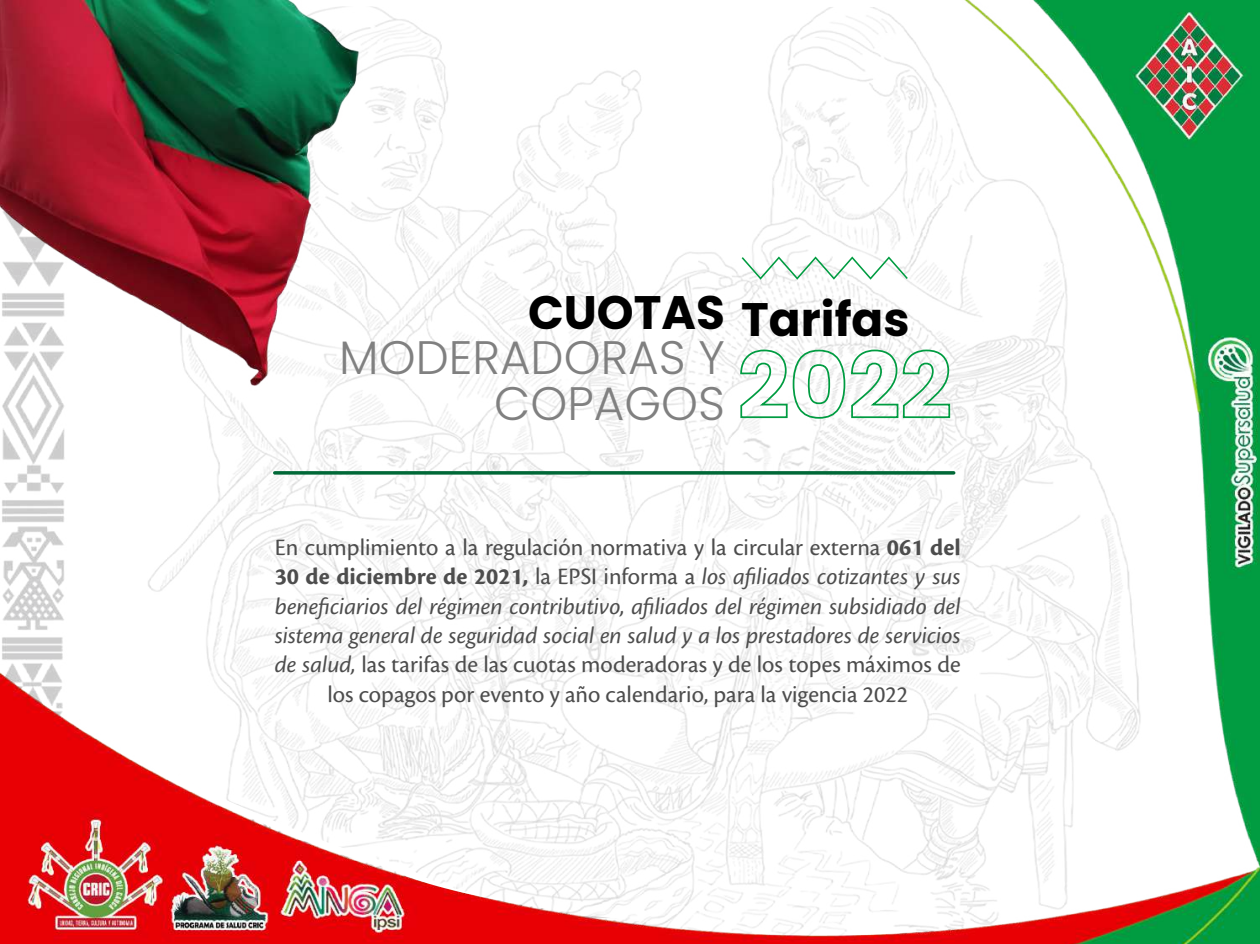
<style>
.page{position:relative;width:1260px;height:944px;background:#fff}
.page>*{position:absolute;margin:0;border:0;box-sizing:border-box;transform-origin:0 0}
.t1{font:300 46.9px/45.3px "Poppins";color:#808080;text-align:right}
.t2{font:700 46.9px "Poppins";color:#000}
.t3{font:24.5px/29.4px "Cronos Pro";color:#4d4d4d;text-align:center}
.s1{font-weight:700}
.s2{font-style:italic}
</style>
<div class="page">
<img style="left:0;top:0;width:1260px;height:943px">
<img style="left:79px;top:6px;width:1132px;height:937px">
<svg style="left:717px;top:348px;width:234px;height:75px"></svg>
<svg style="left:742px;top:256px;width:166px;height:23px"></svg>
<hr style="left:275px;top:471px;width:679px;height:3px;background:#006837">
<img style="left:0;top:0;width:444px;height:406px">
<h1 class="t2" style="left:528px;top:285px;width:198px">CUOTAS</h1>
<h1 class="t1" style="left:339px;top:335px;width:387px">MODERADORAS Y<br>COPAGOS</h1>
<h1 class="t2" style="left:741px;top:292px;width:170px">Tarifas</h1>
<p class="t3" style="left:275px;top:532px;width:688px">En cumplimiento a la regulación normativa y la circular externa <span class="s1">061 del 30 de diciembre de 2021,</span> la EPSI informa a <span class="s2">los afiliados cotizantes y sus beneficiarios del régimen contributivo, afiliados del régimen subsidiado del sistema general de seguridad social en salud y a los prestadores de servicios de salud,</span> las tarifas de las cuotas moderadoras y de los topes máximos de los copagos por evento y año calendario, para la vigencia 2022</p>
</div>
